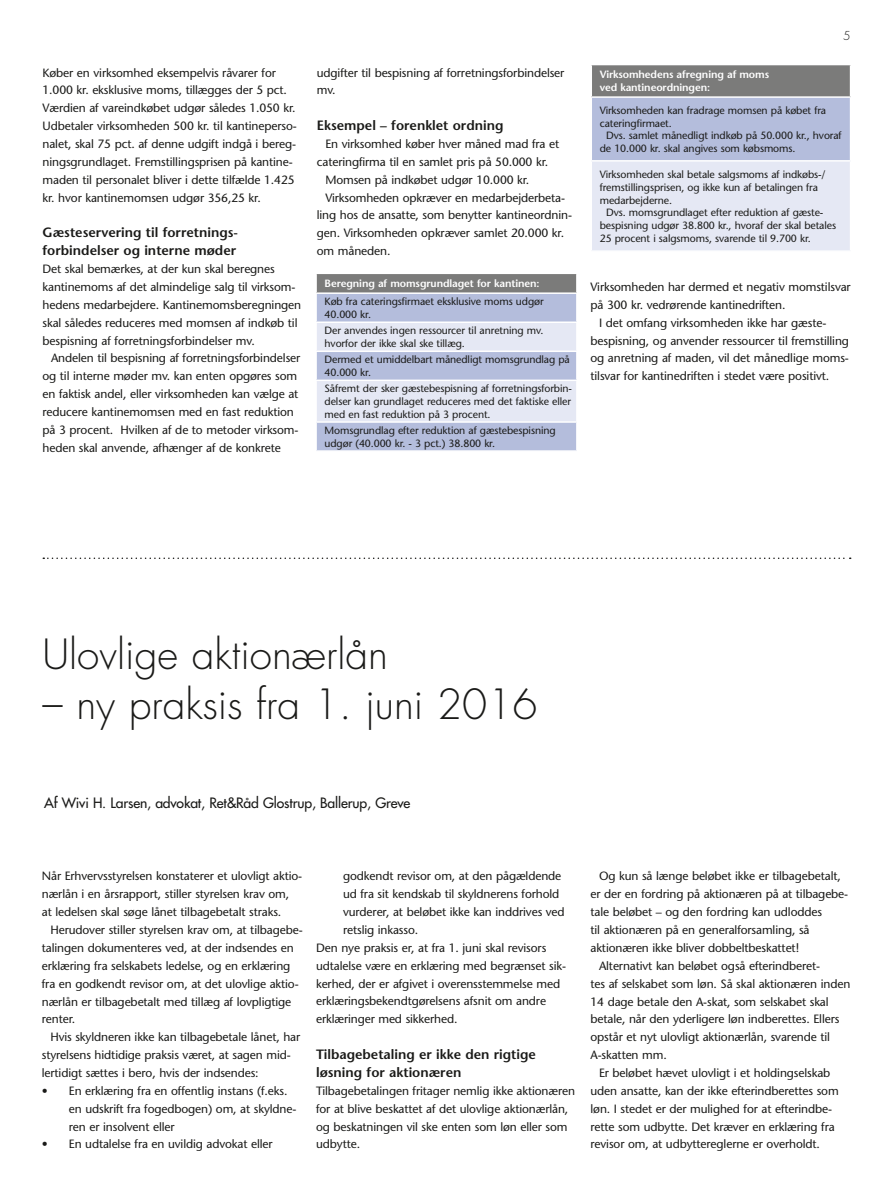
<style>
.page{position:relative;width:893px;height:1191px;background:#fff}
.page>*{position:absolute;margin:0;border:0;box-sizing:border-box;transform-origin:0 0}
.t1{font:300 40.5px "Futura";color:#1a1a18}
.t2{font:13.95px "Futura";letter-spacing:-.01em;color:#1a1a18}
.t3{font:600 13.5px/18px "Stone Sans";color:#1a1a18}
.t4{font:12px/17.9px "Stone Sans";letter-spacing:-.01em;color:#1a1a18}
.t5{font:300 12px "Futura";color:#1a1a18}
.t6{font:10.5px/12.6px "Stone Sans";letter-spacing:-.01em;color:#1a1a18}
.t7{font:600 10.5px/12.6px "Stone Sans";letter-spacing:-.01em;color:#fff}
</style>
<div class="page">
<svg style="left:43px;top:557px;width:808px;height:2px"></svg>
<svg style="left:316px;top:274px;width:261px;height:177px;background:#c4c9dc"></svg>
<hr style="left:315px;top:292px;width:263px;height:2px;background:#fff">
<div style="left:591px;top:65px;width:259px;height:32px;background:#7b7b7a"></div>
<div style="left:591px;top:97px;width:259px;height:64px;background:#b4bddc"></div>
<div style="left:591px;top:161px;width:259px;height:90px;background:#e5e8f4"></div>
<hr style="left:590px;top:98px;width:2px;height:62px;background:#fff">
<hr style="left:590px;top:160px;width:261px;height:2px;background:#fff">
<hr style="left:590px;top:162px;width:2px;height:88px;background:#fff">
<hr style="left:590px;top:250px;width:261px;height:2px;background:#fff">
<hr style="left:590px;top:65px;width:2px;height:31px;background:#fff">
<hr style="left:590px;top:96px;width:261px;height:2px;background:#fff">
<p class="t4" style="left:43px;top:63px;width:256px">Køber en virksomhed eksempelvis råvarer for 1.000 kr. eksklusive moms, tillægges der 5 pct.<br>Værdien af vareindkøbet udgør således 1.050 kr.<br>Udbetaler virksomheden 500 kr. til kantineperso&shy;nalet, skal 75 pct. af denne udgift indgå i bereg&shy;ningsgrundlaget. Fremstillingsprisen på kantine&shy;maden til personalet bliver i dette tilfælde 1.425 kr. hvor kantinemomsen udgør 356,25 kr.</p>
<p class="t3" style="left:43px;top:224px;width:197px">Gæsteservering til forretnings&shy;forbindelser og interne møder</p>
<p class="t4" style="left:43px;top:260px;width:260px">Det skal bemærkes, at der kun skal beregnes kantinemoms af det almindelige salg til virksom&shy;hedens medarbejdere. Kantinemomsberegningen skal således reduceres med momsen af indkøb til bespisning af forretningsforbindelser mv.</p>
<p class="t4" style="left:43px;top:349px;width:259px;text-indent:9px">Andelen til bespisning af forretningsforbindelser og til interne møder mv. kan enten opgøres som en faktisk andel, eller virksomheden kan vælge at reducere kantinemomsen med en fast reduktion på 3 procent. Hvilken af de to metoder virksom&shy;heden skal anvende, afhænger af de konkrete</p>
<p class="t4" style="left:317px;top:63px;width:249px">udgifter til bespisning af forretningsforbindelser mv.</p>
<p class="t3" style="left:317px;top:116px;width:188px">Eksempel – forenklet ordning</p>
<p class="t4" style="left:325px;top:135px;width:235px">En virksomhed køber hver måned mad fra et</p>
<p class="t4" style="left:317px;top:153px;width:233px">cateringfirma til en samlet pris på 50.000 kr.</p>
<p class="t4" style="left:325px;top:171px;width:206px">Momsen på indkøbet udgør 10.000 kr.</p>
<p class="t4" style="left:325px;top:188px;width:241px">Virksomheden opkræver en medarbejderbeta-</p>
<p class="t4" style="left:317px;top:206px;width:257px">ling hos de ansatte, som benytter kantineordnin-</p>
<p class="t4" style="left:317px;top:224px;width:249px">gen. Virksomheden opkræver samlet 20.000 kr.</p>
<p class="t4" style="left:317px;top:242px;width:75px">om måneden.</p>
<p class="t7" style="left:325px;top:277px;width:216px">Beregning af momsgrundlaget for kantinen:</p>
<p class="t6" style="left:325px;top:295px;width:221px">Køb fra cateringsfirmaet eksklusive moms udgør<br>40.000 kr.</p>
<p class="t6" style="left:325px;top:324px;width:220px">Der anvendes ingen ressourcer til anretning mv. hvorfor der ikke skal ske tillæg.</p>
<p class="t6" style="left:325px;top:353px;width:247px">Dermed et umiddelbart månedligt momsgrundlag på<br>40.000 kr.</p>
<p class="t6" style="left:325px;top:382px;width:249px;text-align:justify">Såfremt der sker gæstebespisning af forretningsforbin&shy;delser kan grundlaget reduceres med det faktiske eller med en fast reduktion på 3 procent.</p>
<p class="t6" style="left:325px;top:424px;width:233px">Momsgrundlag efter reduktion af gæstebespisning udgør (40.000 kr. - 3 pct.) 38.800 kr.</p>
<p class="t5" style="left:843px;top:28px;width:9px">5</p>
<p class="t7" style="left:600px;top:68px;width:171px">Virksomhedens afregning af moms ved kantineordningen:</p>
<p class="t6" style="left:600px;top:104px;width:228px">Virksomheden kan fradrage momsen på købet fra cateringfirmaet.</p>
<p class="t6" style="left:600px;top:129px;width:243px;text-indent:6px">Dvs. samlet månedligt indkøb på 50.000 kr., hvoraf de 10.000 kr. skal angives som købsmoms.</p>
<p class="t6" style="left:600px;top:168px;width:227px">Virksomheden skal betale salgsmoms af indkøbs-/ fremstillingsprisen, og ikke kun af betalingen fra medarbejderne.</p>
<p class="t6" style="left:600px;top:206px;width:238px;text-indent:6px">Dvs. momsgrundlaget efter reduktion af gæste&shy;bespisning udgør 38.800 kr., hvoraf der skal betales<br>25 procent i salgsmoms, svarende til 9.700 kr.</p>
<p class="t4" style="left:590px;top:278px;width:262px">Virksomheden har dermed et negativ momstilsvar</p>
<p class="t4" style="left:590px;top:296px;width:197px">på 300 kr. vedrørende kantinedriften.</p>
<p class="t4" style="left:599px;top:313px;width:229px">I det omfang virksomheden ikke har gæste-</p>
<p class="t4" style="left:590px;top:331px;width:260px">bespisning, og anvender ressourcer til fremstilling</p>
<p class="t4" style="left:590px;top:349px;width:260px">og anretning af maden, vil det månedlige moms-</p>
<p class="t4" style="left:590px;top:367px;width:240px">tilsvar for kantinedriften i stedet være positivt.</p>
<h1 class="t1" style="left:43px;top:630px;width:347px">Ulovlige aktionærlån</h1>
<h1 class="t1" style="left:43px;top:679px;width:497px">– ny praksis fra 1. juni 2016</h1>
<p class="t2" style="left:44px;top:794px;width:368px">Af Wivi H. Larsen, advokat, Ret&amp;Råd Glostrup, Ballerup, Greve</p>
<p class="t4" style="left:42px;top:867px;width:262px">Når Erhvervsstyrelsen konstaterer et ulovligt aktio&shy;nærlån i en årsrapport, stiller styrelsen krav om, at ledelsen skal søge lånet tilbagebetalt straks.</p>
<p class="t4" style="left:42px;top:921px;width:262px;text-indent:9px">Herudover stiller styrelsen krav om, at tilbagebe&shy;talingen dokumenteres ved, at der indsendes en erklæring fra selskabets ledelse, og en erklæring fra en godkendt revisor om, at det ulovlige aktio&shy;nærlån er tilbagebetalt med tillæg af lovpligtige renter.</p>
<p class="t4" style="left:42px;top:1028px;width:260px;text-indent:9px">Hvis skyldneren ikke kan tilbagebetale lånet, har styrelsens hidtidige praksis været, at sagen mid&shy;lertidigt sættes i bero, hvis der indsendes:</p>
<p class="t4" style="left:69px;top:1081px;width:229px;text-indent:-27px">• En erklæring fra en offentlig instans (f.eks. en udskrift fra fogedbogen) om, at skyldne&shy;ren er insolvent eller</p>
<p class="t4" style="left:42px;top:1135px;width:232px">• En udtalelse fra en uvildig advokat eller</p>
<p class="t4" style="left:343px;top:867px;width:220px">godkendt revisor om, at den pågældende</p>
<p class="t4" style="left:343px;top:885px;width:218px">ud fra sit kendskab til skyldnerens forhold</p>
<p class="t4" style="left:343px;top:903px;width:223px">vurderer, at beløbet ikke kan inddrives ved</p>
<p class="t4" style="left:343px;top:921px;width:77px">retslig inkasso.</p>
<p class="t4" style="left:316px;top:938px;width:232px">Den nye praksis er, at fra 1. juni skal revisors</p>
<p class="t4" style="left:316px;top:956px;width:251px">udtalelse være en erklæring med begrænset sik-</p>
<p class="t4" style="left:316px;top:974px;width:246px">kerhed, der er afgivet i overensstemmelse med</p>
<p class="t4" style="left:316px;top:992px;width:231px">erklæringsbekendtgørelsens afsnit om andre</p>
<p class="t4" style="left:316px;top:1010px;width:143px">erklæringer med sikkerhed.</p>
<p class="t3" style="left:316px;top:1045px;width:221px">Tilbagebetaling er ikke den rigtige løsning for aktionæren</p>
<p class="t4" style="left:316px;top:1081px;width:261px">Tilbagebetalingen fritager nemlig ikke aktionæren for at blive beskattet af det ulovlige aktionærlån, og beskatningen vil ske enten som løn eller som udbytte.</p>
<p class="t4" style="left:599px;top:867px;width:243px">Og kun så længe beløbet ikke er tilbagebetalt,</p>
<p class="t4" style="left:590px;top:885px;width:259px">er der en fordring på aktionæren på at tilbagebe-</p>
<p class="t4" style="left:590px;top:903px;width:233px">tale beløbet – og den fordring kan udloddes</p>
<p class="t4" style="left:590px;top:921px;width:221px">til aktionæren på en generalforsamling, så</p>
<p class="t4" style="left:590px;top:938px;width:210px">aktionæren ikke bliver dobbeltbeskattet!</p>
<p class="t4" style="left:599px;top:956px;width:223px">Alternativt kan beløbet også efterindberet-</p>
<p class="t4" style="left:590px;top:974px;width:261px">tes af selskabet som løn. Så skal aktionæren inden</p>
<p class="t4" style="left:590px;top:992px;width:240px">14 dage betale den A-skat, som selskabet skal</p>
<p class="t4" style="left:590px;top:1010px;width:250px">betale, når den yderligere løn indberettes. Ellers</p>
<p class="t4" style="left:590px;top:1028px;width:241px">opstår et nyt ulovligt aktionærlån, svarende til</p>
<p class="t4" style="left:590px;top:1046px;width:78px">A-skatten mm.</p>
<p class="t4" style="left:599px;top:1063px;width:233px">Er beløbet hævet ulovligt i et holdingselskab</p>
<p class="t4" style="left:590px;top:1081px;width:250px">uden ansatte, kan der ikke efterindberettes som</p>
<p class="t4" style="left:590px;top:1099px;width:243px">løn. I stedet er der mulighed for at efterindbe-</p>
<p class="t4" style="left:590px;top:1117px;width:246px">rette som udbytte. Det kræver en erklæring fra</p>
<p class="t4" style="left:590px;top:1135px;width:231px">revisor om, at udbyttereglerne er overholdt.</p>
</div>
